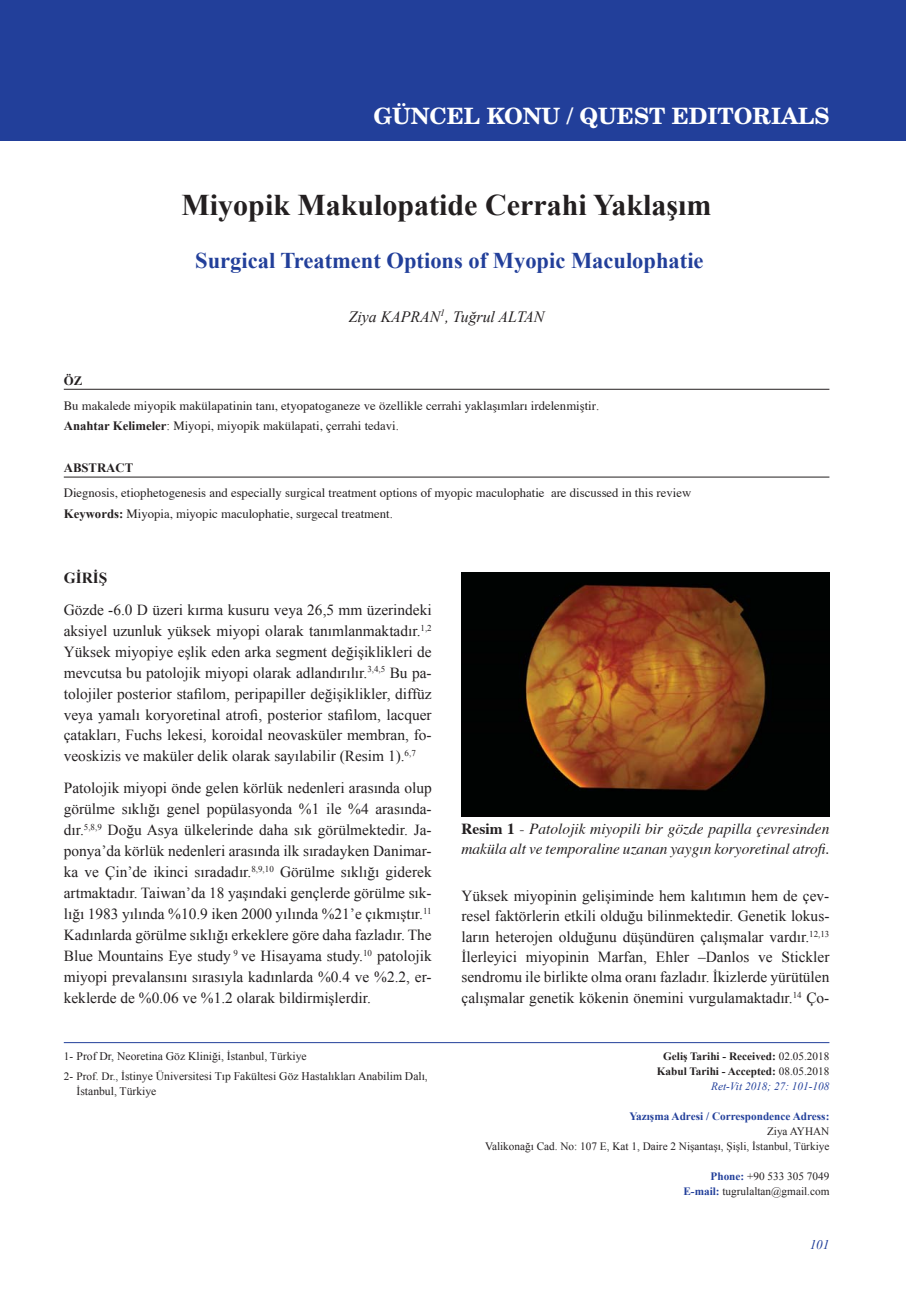
<style>
.page{position:relative;width:906px;height:1289px;background:#fff}
.page>*{position:absolute;margin:0;border:0;box-sizing:border-box;transform-origin:0 0}
.t1{font:700 30px "Times New Roman";color:#231f20}
.t2{font:700 22.5px "Times New Roman";color:#223f9a}
.t3{font:700 22.5px "Te X Gyre Schola";color:#fff}
.t4{font:italic 15.75px "Times New Roman";color:#231f20}
.t5{font:15.3px/21px "Times New Roman";color:#231f20;text-align:justify}
.t6{font:italic 15.3px/19.5px "Times";color:#231f20}
.t7{font:700 15.3px "Times New Roman";color:#231f20}
.t8{font:italic 13.2px "Times New Roman";color:#223f9a}
.t9{font:12.75px/20.7px "Times";color:#231f20}
.t10{font:700 12.75px "Times New Roman";color:#231f20}
.t11{font:11.7px/19.2px "Times New Roman";color:#231f20}
.t12{font:11.25px/15px "Times New Roman";color:#231f20;text-align:right}
.t13{font:700 11.25px/15px "Times New Roman";color:#231f20;text-align:right}
.t14{font:700 11.25px "Times New Roman";color:#223f9a}
.s1{font-family:"Times New Roman"}
.s2{font-family:"Times New Roman";font-weight:700}
.s3{font-size:11.25px}
.s4{font-weight:700;font-style:normal}
.s5{font-style:normal}
.s6{font-weight:400}
.s7{font-weight:400;font-style:italic;color:#223f9a}
.s8{font-weight:700;color:#223f9a}
</style>
<div class="page">
<div style="left:0;top:0;width:906px;height:140px;background:#223f9a"></div>
<hr style="left:64px;top:1042px;width:765px;height:1px;background:#223f9a">
<hr style="left:64px;top:389px;width:765px;height:1px;background:#231f20">
<hr style="left:64px;top:476px;width:765px;height:1px;background:#231f20">
<img style="left:461px;top:572px;width:368px;height:244px">
<h2 class="t3" style="left:373px;top:106px;width:457px">GÜNCEL KONU / QUEST EDITORIALS</h2>
<h1 class="t1" style="left:182px;top:188px;width:531px">Miyopik Makulopatide Cerrahi Yaklaşım</h1>
<h2 class="t2" style="left:195px;top:248px;width:510px">Surgical Treatment Options of Myopic Maculophatie</h2>
<p class="t4" style="left:349px;top:307px;width:197px">Ziya KAPRAN<sup>1</sup>, Tuğrul ALTAN</p>
<p class="t10" style="left:64px;top:373px;width:20px">ÖZ</p>
<p class="t9" style="left:64px;top:396px;width:537px">Bu makalede miyopik makülapatinin tanı, etyopatoganeze ve özellikle cerrahi yaklaşımları irdelenmiştir<span class="s1">.<br></span><span class="s2">Anahtar Kelimeler</span><span class="s1">:</span> Miyopi, miyopik makülapati, çerrahi tedavi<span class="s1">.</span></p>
<p class="t10" style="left:64px;top:461px;width:71px">ABSTRACT</p>
<p class="t9" style="left:64px;top:484px;width:629px">Diegnosis, etiophetogenesis and especially surgical treatment options of myopic maculophatie are discussed in this review<br><span class="s2">Keywords:</span> Miyopia, miyopic maculophatie, surgecal treatment<span class="s1">.</span></p>
<p class="t7" style="left:64px;top:569px;width:45px">GİRİŞ</p>
<p class="t5" style="left:64px;top:599px;width:369px">Gözde -6.0 D üzeri kırma kusuru veya 26,5 mm üzerindeki aksiyel uzunluk yüksek miyopi olarak tanımlanmaktadır.<sup>1,2<br></sup>Yüksek miyopiye eşlik eden arka segment değişiklikleri de mevcutsa bu patolojik miyopi olarak adlandırılır.<sup>3,4,5</sup> Bu pa&shy;tolojiler posterior stafilom, peripapiller değişiklikler, diffüz veya yamalı koryoretinal atrofi, posterior stafilom, lacquer çatakları, Fuchs lekesi, koroidal neovasküler membran, fo&shy;veoskizis ve maküler delik olarak sayılabilir (Resim 1).<sup>6,7</sup></p>
<p class="t5" style="left:64px;top:777px;width:369px">Patolojik miyopi önde gelen körlük nedenleri arasında olup görülme sıklığı genel popülasyonda %1 ile %4 arasında&shy;dır.<sup>5,8,9</sup> Doğu Asya ülkelerinde daha sık görülmektedir. Ja&shy;ponya’da körlük nedenleri arasında ilk sıradayken Danimar&shy;ka ve Çin’de ikinci sıradadır.<sup>8,9,10</sup> Görülme sıklığı giderek artmaktadır. Taiwan’da 18 yaşındaki gençlerde görülme sık&shy;lığı 1983 yılında %10.9 iken 2000 yılında %21’e çıkmıştır.<sup>11<br></sup>Kadınlarda görülme sıklığı erkeklere göre daha fazladır. The Blue Mountains Eye study <sup>9</sup> ve Hisayama study.<sup>10</sup> patolojik miyopi prevalansını sırasıyla kadınlarda %0.4 ve %2.2, er&shy;keklerde de %0.06 ve %1.2 olarak bildirmişlerdir.</p>
<p class="t11" style="left:64px;top:1046px;width:365px"><span class="s3">1-</span> Prof Dr, Neoretina Göz Kliniği, İstanbul, Türkiye<br><span class="s3">2- Prof. Dr.,</span> İstinye Üniversitesi Tıp Fakültesi Göz Hastalıkları Anabilim Dalı,</p>
<p class="t11" style="left:77px;top:1080px;width:81px">İstanbul, Türkiye</p>
<p class="t6" style="left:461px;top:820px;width:369px"><span class="s4">Resim 1</span> <span class="s5">-</span> Patolojik miyopili bir gözde papilla çevresinden maküla alt ve temporaline uzanan yaygın koryoretinal atrofi.</p>
<p class="t5" style="left:461px;top:885px;width:369px;line-height:20.2px">Yüksek miyopinin gelişiminde hem kalıtımın hem de çev&shy;resel faktörlerin etkili olduğu bilinmektedir. Genetik lokus&shy;ların heterojen olduğunu düşündüren çalışmalar vardır.<sup>12,13<br></sup>İlerleyici miyopinin Marfan, Ehler –Danlos ve Stickler sendromu ile birlikte olma oranı fazladır. İkizlerde yürütülen çalışmalar genetik kökenin önemini vurgulamaktadır.<sup>14</sup> Ço-</p>
<p class="t13" style="left:657px;top:1048px;width:174px">Geliş Tarihi - Received: <span class="s6">02.05.2018<br></span>Kabul Tarihi - Accepted: <span class="s6">08.05.2018<br></span><span class="s7">Ret-Vit 2018; 27: 101-108</span></p>
<p class="t14" style="left:629px;top:1109px;width:201px">Yazışma Adresi / Correspondence Adress:</p>
<p class="t12" style="left:485px;top:1123px;width:346px">Ziya AYHAN<br>Valikonağı Cad. No: 107 E, Kat 1, Daire 2 Nişantaşı, Şişli, İstanbul, Türkiye</p>
<p class="t12" style="left:683px;top:1168px;width:147px"><span class="s8">Phone:</span> +90 533 305 7049<br><span class="s8">E-mail:</span> tugrulaltan@gmail.com</p>
<p class="t8" style="left:809px;top:1237px;width:21px">101</p>
</div>
